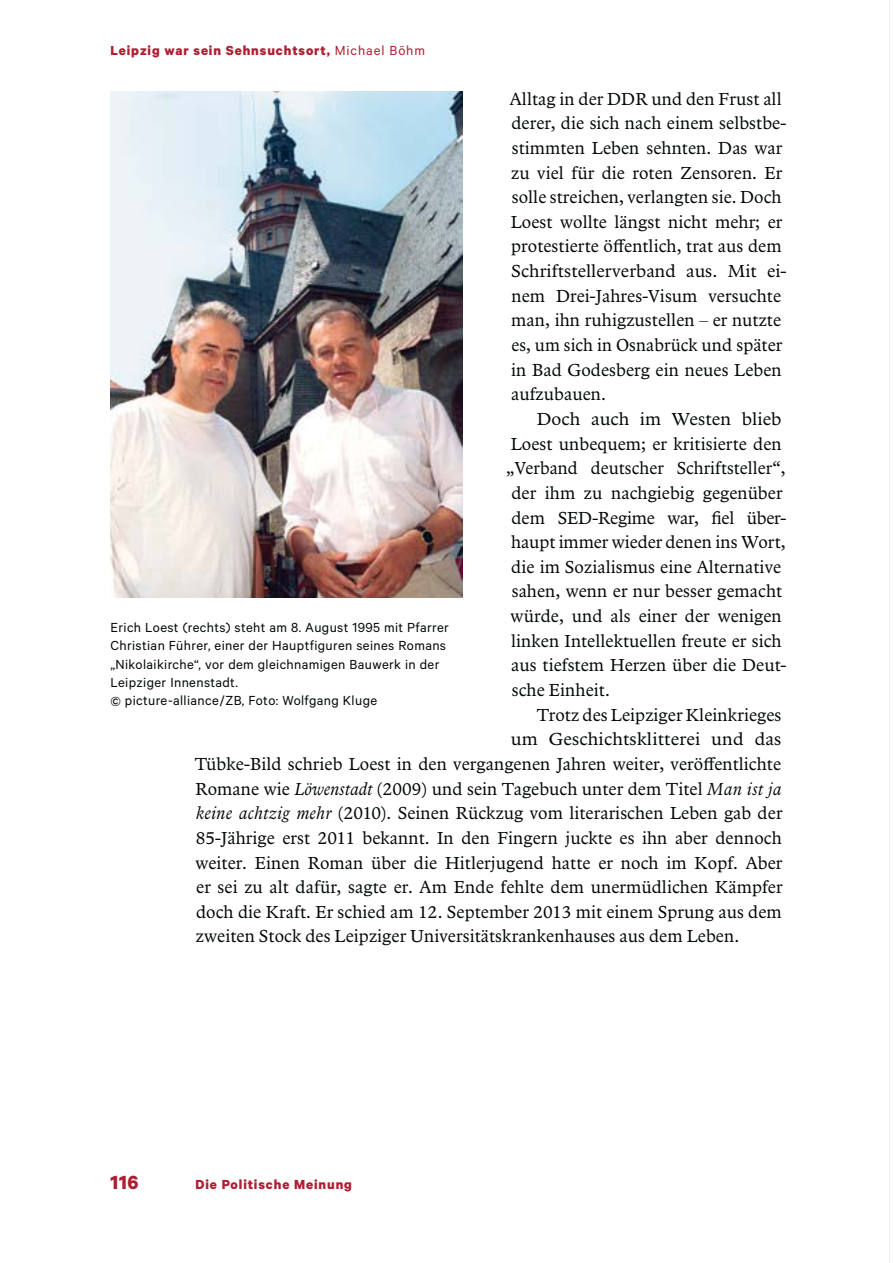
<style>
.page{position:relative;width:893px;height:1263px;background:#fff}
.page>*{position:absolute;margin:0;border:0;box-sizing:border-box;transform-origin:0 0}
.t1{font:700 21.45px "Calibre";color:#af1e32}
.t2{font:18px/24.6px "Arbesco DT";letter-spacing:.005em;color:#040809}
.t3{font:18px "Arbesco DT";letter-spacing:.005em;color:#040809;scale:1.05 1}
.t4{font:14.85px/18.5px "Calibre";letter-spacing:.025em;color:#040809}
.t5{font:700 14.85px "Calibre";letter-spacing:.06em;color:#af1e32}
.s1{font-weight:400}
.s2{font-style:italic}
</style>
<div class="page">
<img style="left:110px;top:92px;width:352px;height:505px">
<p class="t5" style="left:110px;top:41px;width:316px">Leipzig war sein Sehnsuchtsort, <span class="s1">Michael Böhm</span></p>
<p class="t2" style="left:510px;top:88px;width:278px">Alltag in der DDR und den Frust all derer, die sich nach einem selbstbe&shy;stimmten Le ben sehn ten. Das war zu viel für die roten Zensoren. Er solle streichen, verlangten sie. Doch Loest wollte längst nicht mehr; er protestierte öffentlich, trat aus dem Schriftstellerverband aus. Mit ei&shy;nem Drei-Jahres-Visum versuchte man, ihn ruhigzustellen – er nutzte es, um sich in Osna brück und später in Bad Godesberg ein neues Leben aufzubauen.</p>
<p class="t3" style="left:537px;top:412px;width:235px">Doch auch im Westen blieb</p>
<p class="t2" style="left:511px;top:433px;width:273px">Loest unbe quem; er kritisierte den</p>
<p class="t2" style="left:506px;top:457px;width:281px">„Verband deutscher Schrift steller“,</p>
<p class="t2" style="left:511px;top:482px;width:273px">der ihm zu nachgiebig gegenüber</p>
<p class="t2" style="left:511px;top:506px;width:277px">dem SED-Regime war, fiel über-</p>
<p class="t2" style="left:511px;top:531px;width:276px">haupt immer wieder de nen ins Wort,</p>
<p class="t2" style="left:511px;top:556px;width:271px">die im So zialis mus eine Alternative</p>
<p class="t2" style="left:512px;top:580px;width:272px">sahen, wenn er nur besser gemacht</p>
<p class="t2" style="left:511px;top:605px;width:273px">würde, und als einer der wenigen</p>
<p class="t2" style="left:511px;top:630px;width:272px">linken Intellektuellen freute er sich</p>
<p class="t2" style="left:511px;top:654px;width:277px">aus tiefstem Herzen über die Deut-</p>
<p class="t2" style="left:512px;top:679px;width:100px">sche Einheit.</p>
<p class="t2" style="left:537px;top:704px;width:246px">Trotz des Leipziger Kleinkrieges</p>
<p class="t3" style="left:511px;top:732px;width:259px">um Geschichtsklitterei und das</p>
<p class="t2" style="left:195px;top:753px;width:588px">Tübke-Bild schrieb Loest in den vergangenen Jahren weiter, veröffentlichte</p>
<p class="t2" style="left:195px;top:778px;width:587px">Romane wie <span class="s2">Löwenstadt</span> (2009) und sein Tagebuch unter dem Titel <span class="s2">Man ist ja</span></p>
<p class="t2" style="left:196px;top:802px;width:588px"><span class="s2">keine achtzig mehr</span> (2010). Seinen Rückzug vom literarischen Leben gab der</p>
<p class="t2" style="left:196px;top:827px;width:587px">85-Jährige erst 2011 bekannt. In den Fingern juckte es ihn aber dennoch</p>
<p class="t2" style="left:195px;top:851px;width:589px">weiter. Einen Roman über die Hitlerjugend hatte er noch im Kopf. Aber</p>
<p class="t2" style="left:196px;top:876px;width:588px">er sei zu alt dafür, sagte er. Am Ende fehlte dem unermüdlichen Kämpfer</p>
<p class="t2" style="left:196px;top:901px;width:587px">doch die Kraft. Er schied am 12. September 2013 mit einem Sprung aus dem</p>
<p class="t2" style="left:196px;top:925px;width:545px">zweiten Stock des Leipziger Universitätskrankenhauses aus dem Leben.</p>
<p class="t4" style="left:110px;top:619px;width:340px">Erich Loest (rechts) steht am 8. August 1995 mit Pfarrer Christian Führer, einer der Haupt figuren seines Romans „Nikolaikirche“, vor dem gleichnamigen Bauwerk in der Leipziger Innenstadt.<br>© picture-alliance/ZB, Foto: Wolfgang Kluge</p>
<p class="t1" style="left:110px;top:1169px;width:30px">116</p>
<p class="t5" style="left:195px;top:1175px;width:158px">Die Politische Meinung</p>
</div>
